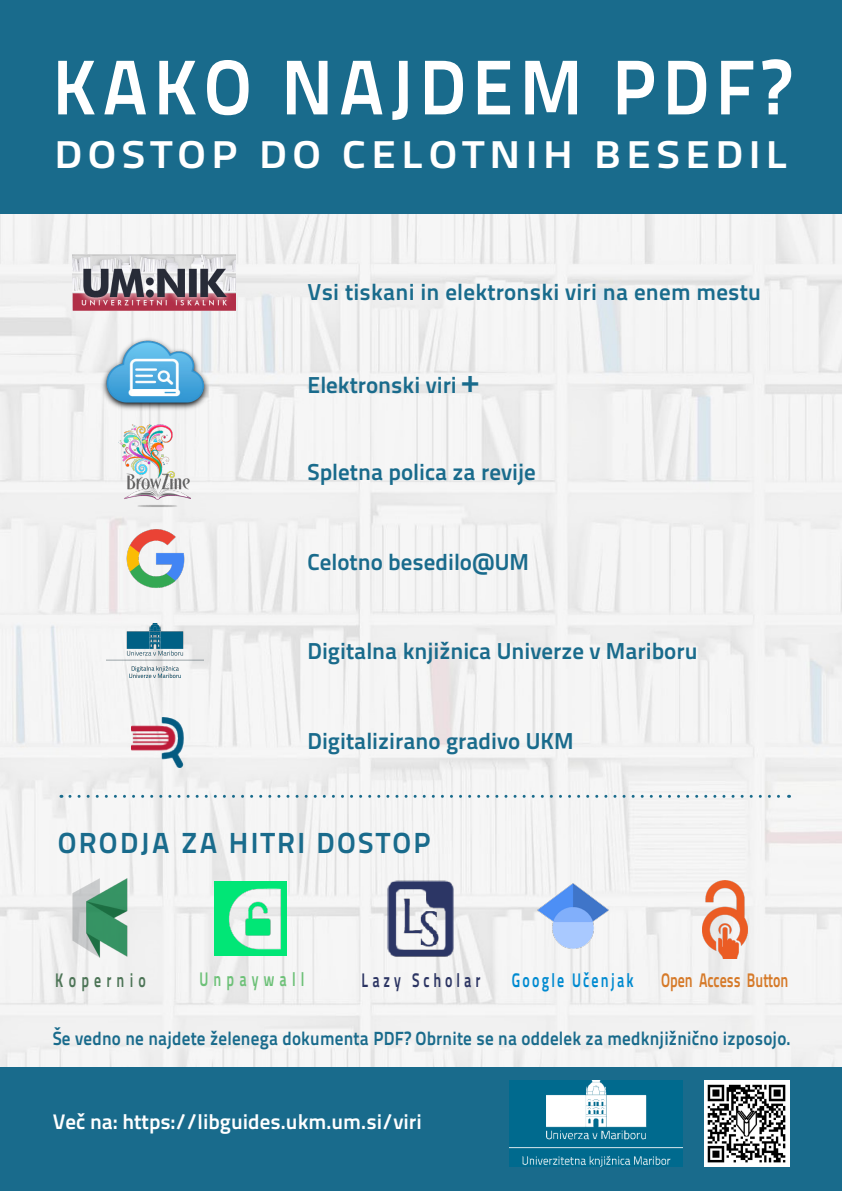
<style>
.page{position:relative;width:842px;height:1191px;background:#fff}
.page>*{position:absolute;margin:0;border:0;box-sizing:border-box;transform-origin:0 0}
.t1{font:77.4px "Titillium Text 25 L 800 wt";letter-spacing:.08em;color:#fff;scale:.96 1}
.t2{font:38.7px "Titillium Text 25 L 800 wt";letter-spacing:.125em;color:#fff;scale:1.14 1}
.t3{font:29px "Titillium Text 25 L 800 wt";letter-spacing:.08em;color:#196b8c}
.t4{font:23px "Titillium Text 25 L 800 wt";color:#196b8c}
.t5{font:21px "Titillium Text 25 L 800 wt";color:#fff}
.t6{font:19.6px "Titillium Text 25 L 800 wt";color:#d67a29;scale:.71 1}
.t7{font:19.6px "Titillium Text 25 L 800 wt";letter-spacing:.16em;color:#008ad0;scale:.71 1}
.t8{font:19.6px "Titillium Text 25 L 800 wt";letter-spacing:.28em;color:#2c3563;scale:.71 1}
.t9{font:19.6px "Titillium Text 25 L 800 wt";letter-spacing:.37em;color:#6dc178;scale:.71 1}
.t10{font:19.6px "Titillium Text 25 L 800 wt";letter-spacing:.37em;color:#4c7456;scale:.71 1}
.t11{font:19px "Titillium Text 25 L 800 wt";letter-spacing:.015em;color:#196b8c;scale:.9 1}
.s1{font-size:32px}
</style>
<div class="page">
<img style="left:0;top:214px;width:842px;height:853px">
<div style="left:0;top:1067px;width:842px;height:124px;background:#196b8c"></div>
<div style="left:0;top:0;width:842px;height:214px;background:#196b8c"></div>
<img style="left:73px;top:254px;width:163px;height:56px">
<img style="left:100px;top:337px;width:108px;height:74px">
<img style="left:704px;top:1080px;width:85px;height:86px">
<img style="left:118px;top:425px;width:72px;height:83px">
<img style="left:383px;top:877px;width:76px;height:82px">
<img style="left:71px;top:877px;width:57px;height:81px">
<img style="left:703px;top:880px;width:44px;height:78px">
<img style="left:537px;top:883px;width:71px;height:65px">
<img style="left:214px;top:881px;width:72px;height:74px">
<svg style="left:70px;top:795px;width:719px;height:3px"></svg>
<img style="left:509px;top:1080px;width:173px;height:86px">
<img style="left:124px;top:527px;width:63px;height:62px">
<img style="left:107px;top:623px;width:97px;height:54px">
<img style="left:132px;top:717px;width:55px;height:50px">
<p class="t1" style="left:52px;top:28px;width:770px">KAKO NAJDEM PDF?</p>
<p class="t2" style="left:55px;top:124px;width:645px">DOSTOP DO CELOTNIH BESEDIL</p>
<p class="t4" style="left:308px;top:274px;width:455px">Vsi tiskani in elektronski viri na enem mestu</p>
<p class="t4" style="left:308px;top:367px;width:172px">Elektronski viri <span class="s1">+</span></p>
<p class="t4" style="left:308px;top:454px;width:230px">Spletna polica za revije</p>
<p class="t4" style="left:308px;top:544px;width:223px">Celotno besedilo@UM</p>
<p class="t4" style="left:308px;top:633px;width:392px">Digitalna knjižnica Univerze v Mariboru</p>
<p class="t4" style="left:308px;top:723px;width:268px">Digitalizirano gradivo UKM</p>
<p class="t3" style="left:58px;top:820px;width:375px">ORODJA ZA HITRI DOSTOP</p>
<p class="t10" style="left:55px;top:964px;width:129px">Kopernio</p>
<p class="t9" style="left:199px;top:964px;width:150px">Unpaywall</p>
<p class="t8" style="left:361px;top:965px;width:169px">Lazy Scholar</p>
<p class="t7" style="left:512px;top:965px;width:173px">Google Učenjak</p>
<p class="t6" style="left:661px;top:965px;width:181px">Open Access Button</p>
<p class="t11" style="left:53px;top:1024px;width:822px">Še vedno ne najdete želenega dokumenta PDF? Obrnite se na oddelek za medknjižnično izposojo.</p>
<p class="t5" style="left:53px;top:1105px;width:371px">Več na: https://libguides.ukm.um.si/viri</p>
</div>
